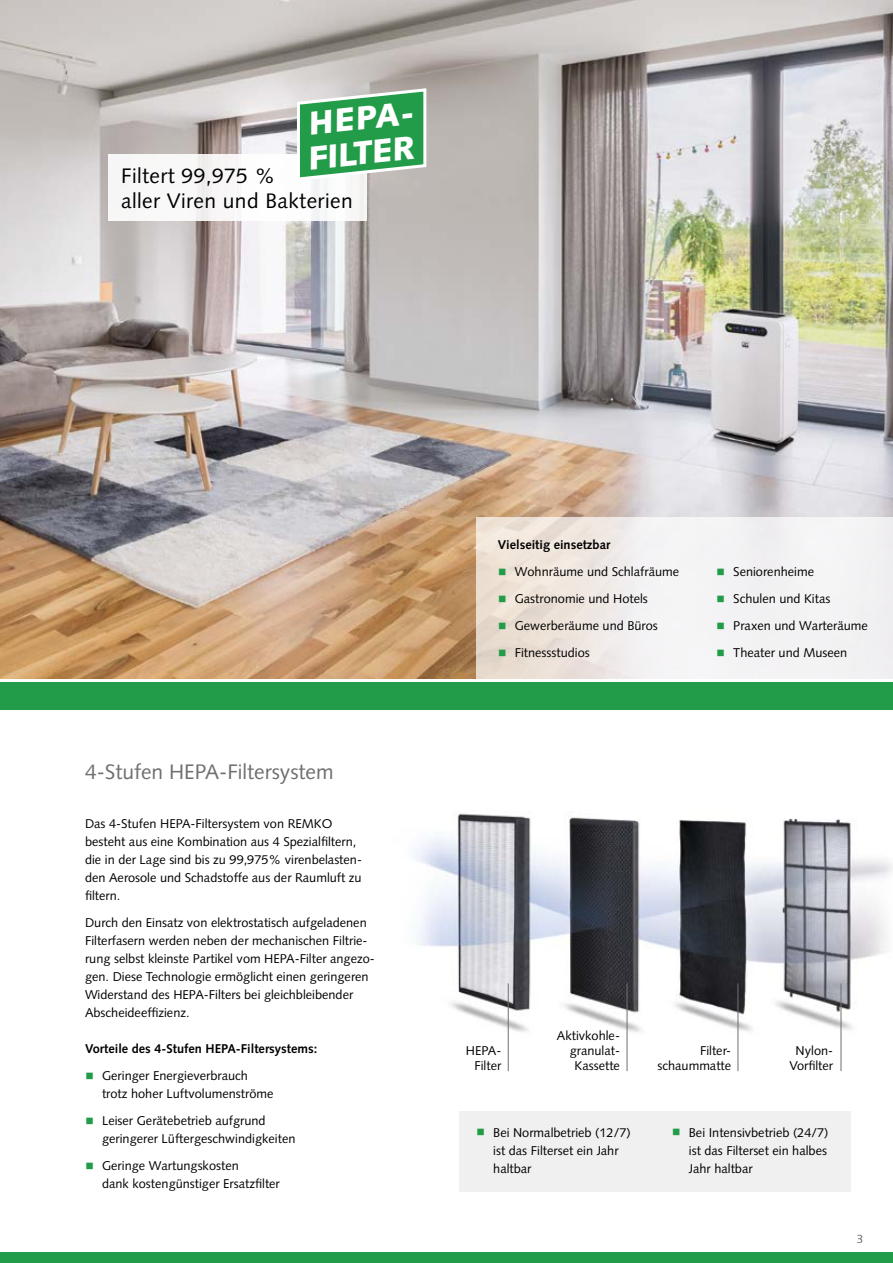
<style>
.page{position:relative;width:893px;height:1263px;background:#fff}
.page>*{position:absolute;margin:0;border:0;box-sizing:border-box;transform-origin:0 0}
.Subheadline{font:900 33px/35px "Syntax LT Std";color:#fff}
.Subheadline-2{font:21px/25.5px "Syntax LT Std";letter-spacing:.02em;color:#000}
.Subheadline-3{font:21px "Syntax LT Std";color:#706f6f}
.Fliesstext{font:12.75px/18px "Syntax LT Std";color:#000}
.Bildunterschrift{font:12.75px/15px "Syntax LT Std";color:#000;text-align:right}
.Fliesstext_Subheadli{font:700 12.75px "Syntax LT Std";color:#000}
.t1{font:12px "Syntax LT Std";color:#706f6f}
.s1{font-family:"MS Gothic";font-size:9px;color:#239c49}
</style>
<div class="page">
<div style="left:0;top:683px;width:893px;height:27px;background:#239c49"></div>
<div style="left:0;top:1252px;width:893px;height:11px;background:#239c49"></div>
<div style="left:459px;top:1111px;width:391px;height:81px;background:#f0f0f0"></div>
<img style="left:413px;top:813px;width:479px;height:245px">
<hr style="left:508px;top:983px;width:1px;height:88px;background:#706f6f">
<hr style="left:627px;top:983px;width:1px;height:88px;background:#706f6f">
<hr style="left:738px;top:983px;width:1px;height:88px;background:#706f6f">
<hr style="left:841px;top:983px;width:1px;height:88px;background:#706f6f">
<img style="left:0;top:0;width:893px;height:678px">
<svg style="left:476px;top:517px;width:417px;height:161px;fill:#f2f1f2"></svg>
<div style="left:108px;top:154px;width:258px;height:66px;background:#f9f8f8"></div>
<svg style="left:295px;top:87px;width:133px;height:95px;background:#59ae73"></svg>
<p class="Subheadline" style="left:302px;top:107px;width:114px;rotate:-6deg">HEPA-<br>FILTER</p>
<p class="Subheadline-2" style="left:121px;top:163px;width:233px">Filtert 99,975 %<br>aller Viren und Bakterien</p>
<p class="Subheadline-3" style="left:85px;top:760px;width:250px">4-Stufen HEPA-Filtersystem</p>
<p class="Fliesstext" style="left:85px;top:815px;width:278px">Das 4-Stufen HEPA-Filtersystem von REMKO besteht aus eine Kombination aus 4 Spezialfiltern, die in der Lage sind bis zu 99,975% virenbelasten&shy;den Aerosole und Schadstoffe aus der Raumluft zu filtern.</p>
<p class="Fliesstext" style="left:85px;top:914px;width:291px">Durch den Einsatz von elektrostatisch aufgeladenen Filterfasern werden neben der mechanischen Filtrie&shy;rung selbst kleinste Partikel vom HEPA-Filter angezo&shy;gen. Diese Technologie ermöglicht einen geringeren Widerstand des HEPA-Filters bei gleichbleibender Abscheideeffizienz.</p>
<p class="Fliesstext_Subheadli" style="left:85px;top:1041px;width:234px">Vorteile des 4-Stufen HEPA-Filtersystems:</p>
<p class="Fliesstext" style="left:102px;top:1067px;width:173px;text-indent:-17px"><span class="s1">■</span> Geringer Energieverbrauch trotz hoher Luftvolumenströme</p>
<p class="Fliesstext" style="left:102px;top:1112px;width:195px;text-indent:-17px"><span class="s1">■</span> Leiser Gerätebetrieb aufgrund geringerer Lüftergeschwindigkeiten</p>
<p class="Fliesstext" style="left:102px;top:1157px;width:179px;text-indent:-17px"><span class="s1">■</span> Geringe Wartungskosten<br>dank kostengünstiger Ersatzfilter</p>
<p class="Fliesstext_Subheadli" style="left:498px;top:537px;width:114px">Vielseitig einsetzbar</p>
<p class="Fliesstext" style="left:498px;top:563px;width:183px"><span class="s1">■</span> Wohnräume und Schlafräume</p>
<p class="Fliesstext" style="left:498px;top:590px;width:152px"><span class="s1">■</span> Gastronomie und Hotels</p>
<p class="Fliesstext" style="left:498px;top:617px;width:162px"><span class="s1">■</span> Gewerberäume und Büros</p>
<p class="Fliesstext" style="left:498px;top:644px;width:94px"><span class="s1">■</span> Fitnessstudios</p>
<p class="Fliesstext" style="left:716px;top:563px;width:99px"><span class="s1">■</span> Seniorenheime</p>
<p class="Fliesstext" style="left:716px;top:590px;width:116px"><span class="s1">■</span> Schulen und Kitas</p>
<p class="Fliesstext" style="left:716px;top:617px;width:153px"><span class="s1">■</span> Praxen und Warteräume</p>
<p class="Fliesstext" style="left:716px;top:644px;width:133px"><span class="s1">■</span> Theater und Museen</p>
<p class="Bildunterschrift" style="left:466px;top:1043px;width:37px">HEPA-<br>Filter</p>
<p class="Bildunterschrift" style="left:557px;top:1028px;width:65px">Aktivkohle&shy;granulat-<br>Kassette</p>
<p class="Fliesstext" style="left:493px;top:1123px;width:139px;text-indent:-17px"><span class="s1">■</span> Bei Normalbetrieb (12/7) ist das Filterset ein Jahr haltbar</p>
<p class="Bildunterschrift" style="left:657px;top:1043px;width:75px">Filter&shy;schaummatte</p>
<p class="Bildunterschrift" style="left:789px;top:1043px;width:45px;text-align:center">Nylon-<br>Vorfilter</p>
<p class="Fliesstext" style="left:689px;top:1123px;width:141px;text-align:justify;text-indent:-17px"><span class="s1">■</span> Bei Intensivbetrieb (24/7) ist das Filterset ein halbes Jahr haltbar</p>
<p class="t1" style="left:857px;top:1231px;width:8px">3</p>
</div>
